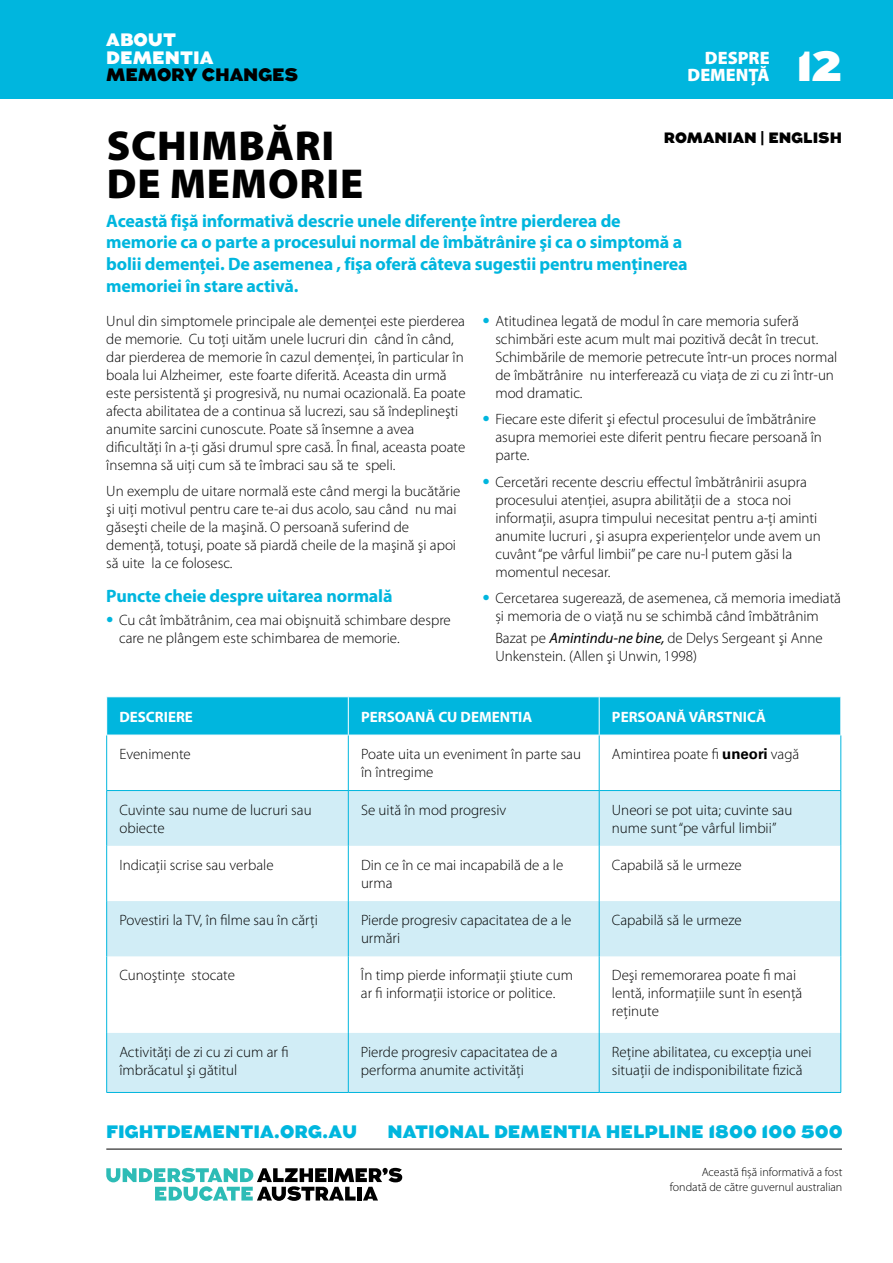
<style>
.page{position:relative;width:893px;height:1263px;background:#fff}
.page>*{position:absolute;margin:0;border:0;box-sizing:border-box;transform-origin:0 0}
.t1{font:900 42px/37.5px "Myriad Pro";letter-spacing:.02em;color:#000}
.t2{font:900 42px "Augustus";color:#fff}
.t3{font:700 18px/21.6px "Myriad Pro";letter-spacing:-.01em;color:#00b6de}
.t4{font:900 18px "Augustus";color:#00b6de}
.t5{font:900 18px/17.2px "Myriad Pro";color:#fff;text-align:right}
.t6{font:900 18px/17.2px "Augustus";color:#fff}
.t7{font:900 18px "Augustus";letter-spacing:-.01em;color:#000}
.t8{font:300 15px/18px "Myriad Pro";color:#000}
.t9{font:700 15px "Myriad Pro";color:#fff}
.t10{font:900 15px "Augustus";color:#000}
.t11{font:300 12px/15px "Myriad Pro";color:#000;text-align:right}
.s1{font-family:"Univers";color:#00b6de}
.s2{font-weight:400;font-style:italic}
.s3{font-family:"Univers LT Std";font-weight:700}
</style>
<div class="page">
<div style="left:0;top:0;width:893px;height:99px;background:#00b6de"></div>
<hr style="left:106px;top:1149px;width:736px;height:1px;background:#000">
<svg style="left:106px;top:1168px;width:296px;height:33px"></svg>
<div style="left:107px;top:697px;width:733px;height:38px;background:#00b6de"></div>
<svg style="left:107px;top:791px;width:734px;height:301px;fill:#d1edf6"></svg>
<hr style="left:348px;top:697px;width:1px;height:38px;background:#fff">
<hr style="left:599px;top:697px;width:1px;height:38px;background:#fff">
<hr style="left:106px;top:735px;width:1px;height:55px;background:#00b6de">
<hr style="left:348px;top:735px;width:1px;height:55px;background:#00b6de">
<hr style="left:599px;top:735px;width:1px;height:55px;background:#00b6de">
<hr style="left:841px;top:735px;width:1px;height:55px;background:#00b6de">
<hr style="left:106px;top:790px;width:242px;height:1px;background:#00b6de">
<hr style="left:106px;top:791px;width:1px;height:55px;background:#00b6de">
<hr style="left:348px;top:790px;width:251px;height:1px;background:#00b6de">
<hr style="left:348px;top:791px;width:1px;height:55px;background:#00b6de">
<hr style="left:599px;top:790px;width:242px;height:1px;background:#00b6de">
<hr style="left:599px;top:791px;width:1px;height:55px;background:#00b6de">
<hr style="left:841px;top:791px;width:1px;height:55px;background:#00b6de">
<hr style="left:106px;top:846px;width:1px;height:55px;background:#00b6de">
<hr style="left:348px;top:846px;width:1px;height:55px;background:#00b6de">
<hr style="left:599px;top:846px;width:1px;height:55px;background:#00b6de">
<hr style="left:841px;top:846px;width:1px;height:55px;background:#00b6de">
<hr style="left:106px;top:901px;width:1px;height:55px;background:#00b6de">
<hr style="left:841px;top:901px;width:1px;height:55px;background:#00b6de">
<hr style="left:106px;top:956px;width:1px;height:77px;background:#00b6de">
<hr style="left:348px;top:956px;width:1px;height:77px;background:#00b6de">
<hr style="left:599px;top:956px;width:1px;height:77px;background:#00b6de">
<hr style="left:841px;top:956px;width:1px;height:77px;background:#00b6de">
<hr style="left:106px;top:1033px;width:1px;height:59px;background:#00b6de">
<hr style="left:348px;top:1033px;width:1px;height:59px;background:#00b6de">
<hr style="left:599px;top:1033px;width:1px;height:59px;background:#00b6de">
<hr style="left:841px;top:1033px;width:1px;height:59px;background:#00b6de">
<hr style="left:106px;top:1092px;width:242px;height:1px;background:#00b6de">
<hr style="left:348px;top:1092px;width:251px;height:1px;background:#00b6de">
<hr style="left:599px;top:1092px;width:242px;height:1px;background:#00b6de">
<hr style="left:348px;top:901px;width:1px;height:55px;background:#00b6de">
<hr style="left:599px;top:901px;width:1px;height:55px;background:#00b6de">
<p class="t6" style="left:106px;top:32px;width:109px">ABOUT<br>DEMENTIA</p>
<p class="t7" style="left:106px;top:64px;width:193px">MEMORY CHANGES</p>
<p class="t5" style="left:688px;top:48px;width:84px">DESPRE<br>DEMENŢĂ</p>
<h1 class="t2" style="left:796px;top:41px;width:47px">12</h1>
<h1 class="t1" style="left:107px;top:126px;width:258px">SCHIMBĂRI<br>DE MEMORIE</h1>
<p class="t3" style="left:106px;top:209px;width:583px">Această fişă informativă descrie unele diferenţe între pierderea de memorie ca o parte a procesului normal de îmbătrânire şi ca o simptomă a bolii demenţei. De asemenea , fişa oferă câteva sugestii pentru menţinerea memoriei în stare activă.</p>
<p class="t8" style="left:106px;top:311px;width:361px">Unul din simptomele principale ale demenţei este pierderea de memorie. Cu toţi uităm unele lucruri din când în când, dar pierderea de memorie în cazul demenţei, în particular în boala lui Alzheimer, este foarte diferită. Aceasta din urmă este persistentă şi progresivă, nu numai ocazională. Ea poate afecta abilitatea de a continua să lucrezi, sau să îndeplineşti anumite sarcini cunoscute. Poate să însemne a avea dificultăţi în a-ţi găsi drumul spre casă. În final, aceasta poate însemna să uiţi cum să te îmbraci sau să te speli.</p>
<p class="t8" style="left:106px;top:482px;width:356px">Un exemplu de uitare normală este când mergi la bucătărie şi uiţi motivul pentru care te-ai dus acolo, sau când nu mai găseşti cheile de la maşină. O persoană suferind de demenţă, totuşi, poate să piardă cheile de la maşină şi apoi să uite la ce folosesc.</p>
<p class="t3" style="left:106px;top:585px;width:288px">Puncte cheie despre uitarea normală</p>
<p class="t8" style="left:119px;top:610px;width:333px;text-indent:-13px"><span class="s1">•</span> Cu cât îmbătrânim, cea mai obişnuită schimbare despre care ne plângem este schimbarea de memorie.</p>
<p class="t10" style="left:664px;top:129px;width:180px">ROMANIAN | ENGLISH</p>
<p class="t8" style="left:495px;top:311px;width:343px;text-indent:-13px"><span class="s1">•</span> Atitudinea legată de modul în care memoria suferă schimbări este acum mult mai pozitivă decât în trecut.<br>Schimbările de memorie petrecute într-un proces normal de îmbătrânire nu interferează cu viaţa de zi cu zi într-un mod dramatic.</p>
<p class="t8" style="left:495px;top:410px;width:328px;text-indent:-13px"><span class="s1">•</span> Fiecare este diferit şi efectul procesului de îmbătrânire asupra memoriei este diferit pentru fiecare persoană în parte.</p>
<p class="t8" style="left:495px;top:472px;width:327px;text-indent:-13px"><span class="s1">•</span> Cercetări recente descriu effectul îmbătrânirii asupra procesului atenţiei, asupra abilităţii de a stoca noi informaţii, asupra timpului necesitat pentru a-ţi aminti anumite lucruri , şi asupra experienţelor unde avem un cuvânt “pe vârful limbii” pe care nu-l putem găsi la momentul necesar.</p>
<p class="t8" style="left:495px;top:589px;width:347px;text-indent:-13px"><span class="s1">•</span> Cercetarea sugerează, de asemenea, că memoria imediată și memoria de o viață nu se schimbă când îmbătrânim</p>
<p class="t8" style="left:495px;top:629px;width:329px">Bazat pe <span class="s2">Amintindu-ne bine,</span> de Delys Sergeant şi Anne<br>Unkenstein. (Allen şi Unwin, 1998)</p>
<p class="t9" style="left:119px;top:707px;width:75px">DESCRIERE</p>
<p class="t9" style="left:361px;top:707px;width:173px">PERSOANĂ CU DEMENTIA</p>
<p class="t9" style="left:612px;top:707px;width:156px">PERSOANĂ VÂRSTNICĂ</p>
<p class="t8" style="left:119px;top:745px;width:73px">Evenimente</p>
<p class="t8" style="left:361px;top:745px;width:221px">Poate uita un eveniment în parte sau în întregime</p>
<p class="t8" style="left:612px;top:745px;width:189px">Amintirea poate fi <span class="s3">uneori</span> vagă</p>
<p class="t8" style="left:119px;top:800px;width:194px">Cuvinte sau nume de lucruri sau obiecte</p>
<p class="t8" style="left:361px;top:800px;width:147px">Se uită în mod progresiv</p>
<p class="t8" style="left:612px;top:800px;width:182px">Uneori se pot uita; cuvinte sau nume sunt “pe vârful limbii”</p>
<p class="t8" style="left:119px;top:856px;width:156px">Indicaţii scrise sau verbale</p>
<p class="t8" style="left:361px;top:856px;width:204px">Din ce în ce mai incapabilă de a le urma</p>
<p class="t8" style="left:612px;top:856px;width:131px">Capabilă să le urmeze</p>
<p class="t8" style="left:119px;top:911px;width:200px">Povestiri la TV, în filme sau în cărţi</p>
<p class="t8" style="left:361px;top:911px;width:212px">Pierde progresiv capacitatea de a le urmări</p>
<p class="t8" style="left:612px;top:911px;width:131px">Capabilă să le urmeze</p>
<p class="t8" style="left:119px;top:966px;width:117px">Cunoştinţe stocate</p>
<p class="t8" style="left:361px;top:966px;width:214px">În timp pierde informaţii ştiute cum ar fi informaţii istorice or politice.</p>
<p class="t8" style="left:612px;top:966px;width:192px">Deşi rememorarea poate fi mai lentă, informaţiile sunt în esenţă reţinute</p>
<p class="t8" style="left:119px;top:1043px;width:171px">Activităţi de zi cu zi cum ar fi îmbrăcatul şi gătitul</p>
<p class="t8" style="left:361px;top:1043px;width:198px">Pierde progresiv capacitatea de a performa anumite activităţi</p>
<p class="t8" style="left:612px;top:1043px;width:201px">Reţine abilitatea, cu excepţia unei situaţii de indisponibilitate fizică</p>
<p class="t4" style="left:106px;top:1121px;width:252px">FIGHTDEMENTIA.ORG.AU</p>
<p class="t4" style="left:387px;top:1121px;width:457px">NATIONAL DEMENTIA HELPLINE 1800 100 500</p>
<p class="t11" style="left:670px;top:1164px;width:174px">Această fișă informativă a fost fondată de către guvernul australian</p>
</div>
